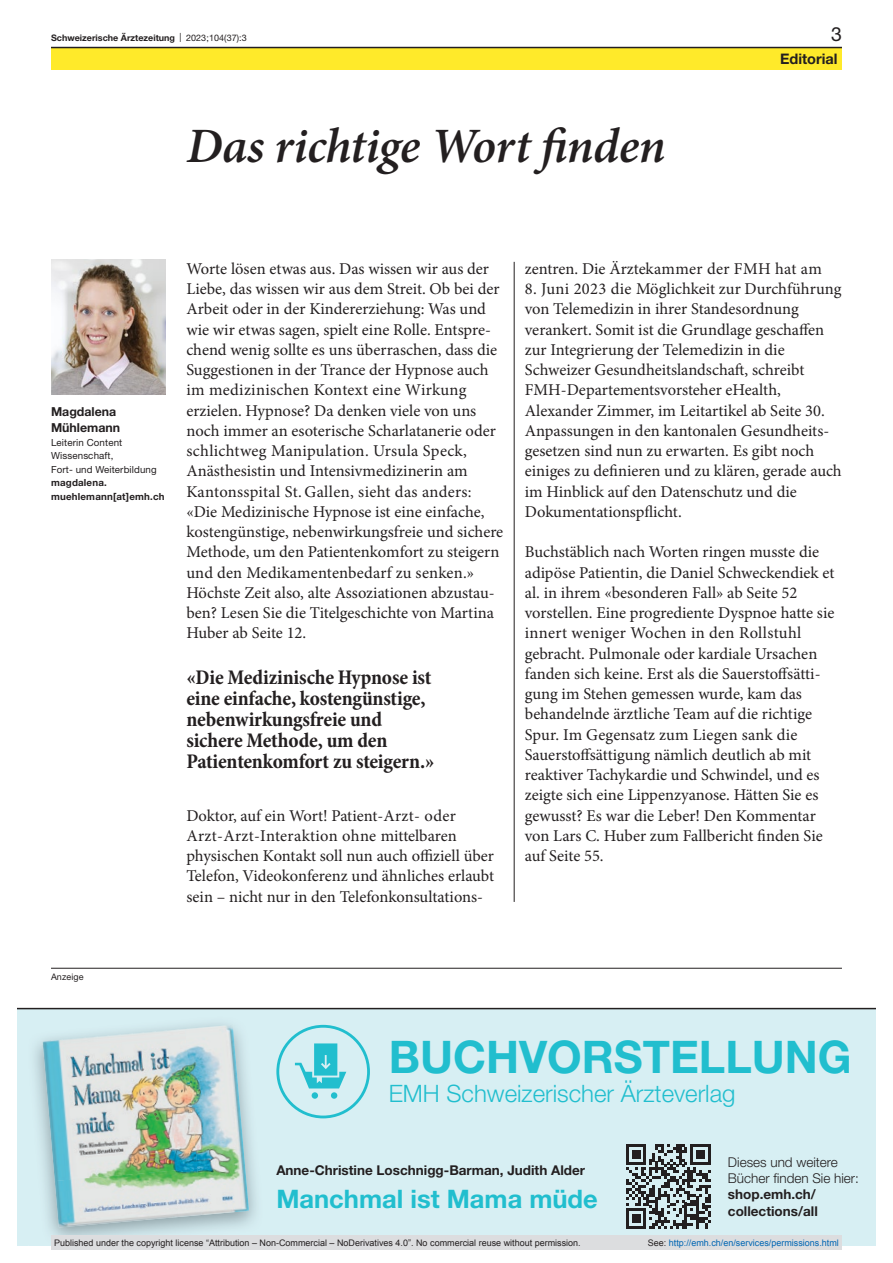
<style>
.page{position:relative;width:893px;height:1263px;background:#fff}
.page>*{position:absolute;margin:0;border:0;box-sizing:border-box;transform-origin:0 0}
.article-title-33-ser{font:italic 600 49.5px "Minion Pro";letter-spacing:-.01em;color:#231f20}
.t1{font:700 45px "Helvetica Neue LT Pro";color:#21bece}
.t2{font:700 25.5px "Helvetica Neue LT Pro";color:#21bece}
.t3{font:300 24px "Helvetica Neue LT Pro";color:#21bece}
.quote{font:700 condensed 21px/21px "Minion Pro";letter-spacing:-.01em;color:#231f20}
.t4{font:19.5px "Helvetica Neue LT Pro";color:#231f20}
.paragraph-left-large{font:16.5px/20.2px "Minion Pro";color:#231f20}
.t5{font:700 14.55px "Helvetica Neue LT Pro";color:#231f20}
.t6{font:300 13.5px/16.2px "Helvetica Neue LT Pro";color:#231f20}
.t7{font:700 13.5px "Helvetica Neue LT Pro";color:#231f20}
.authors{font:700 12.3px "Helvetica Neue LT Pro";color:#231f20}
.affiliations{font:9.75px/13.5px "Helvetica Neue LT Pro";letter-spacing:.01em;color:#231f20}
.authors-e-mail{font:700 9.75px "Helvetica Neue LT Pro";letter-spacing:.02em;color:#231f20}
.t8{font:9px "Arial";color:#231f20}
.t9{font:9px "Arial";color:#0066b3}
.t10{font:700 9px "Helvetica Neue LT Pro";color:#231f20}
.t11{font:9px "Helvetica Neue LT Pro";letter-spacing:.01em;color:#231f20}
.s1{font-weight:400}
.s2{font-weight:700}
.s3{color:#231f20}
</style>
<div class="page">
<hr style="left:514px;top:262px;width:1px;height:640px;background:#231f20">
<hr style="left:51px;top:968px;width:791px;height:1px;background:#231f20">
<img style="left:51px;top:260px;width:114px;height:135px">
<div style="left:17px;top:1009px;width:859px;height:237px;background:#d7eff3"></div>
<hr style="left:17px;top:1008px;width:859px;height:1px;background:#231f20">
<svg style="left:276px;top:1025px;width:94px;height:93px"></svg>
<svg style="left:626px;top:1144px;width:85px;height:85px"></svg>
<img style="left:43px;top:1029px;width:142px;height:152px">
<img style="left:185px;top:1025px;width:64px;height:190px">
<img style="left:55px;top:1168px;width:147px;height:59px">
<div style="left:51px;top:47px;width:791px;height:23px;background:#ffea2a"></div>
<hr style="left:51px;top:47px;width:791px;height:1px;background:#231f20">
<div style="left:51px;top:1235px;width:791px;height:15px;background:#dcdddf"></div>
<p class="t10" style="left:51px;top:32px;width:197px">Schweizerische Ärztezeitung <span class="s1">| 2023;104(37):3</span></p>
<p class="t4" style="left:831px;top:22px;width:12px">3</p>
<p class="article-title-33-ser" style="left:186px;top:111px;width:481px">Das richtige Wort finden</p>
<p class="t5" style="left:780px;top:49px;width:59px">Editorial</p>
<p class="authors" style="left:51px;top:403px;width:67px">Magdalena</p>
<p class="authors" style="left:51px;top:420px;width:71px">Mühlemann</p>
<p class="affiliations" style="left:51px;top:435px;width:73px">Leiterin Content<br>Wissenschaft,</p>
<p class="affiliations" style="left:51px;top:462px;width:107px">Fort- und Weiterbildung</p>
<p class="authors-e-mail" style="left:51px;top:476px;width:57px">magdalena.</p>
<p class="authors-e-mail" style="left:51px;top:490px;width:115px">muehlemann[at]emh.ch</p>
<p class="paragraph-left-large" style="left:186px;top:258px;width:318px">Worte lösen etwas aus. Das wissen wir aus der Liebe, das wissen wir aus dem Streit. Ob bei der Arbeit oder in der Kindererziehung: Was und wie wir etwas sagen, spielt eine Rolle. Entspre&shy;chend wenig sollte es uns überraschen, dass die Suggestionen in der Trance der Hypnose auch im medizinischen Kontext eine Wirkung erzielen. Hypnose? Da denken viele von uns noch immer an esoterische Scharlatanerie oder schlichtweg Manipulation. Ursula Speck, Anästhesistin und Intensivmedizinerin am Kantonsspital St. Gallen, sieht das anders: «Die Medizinische Hypnose ist eine einfache, kostengünstige, nebenwirkungsfreie und sichere Methode, um den Patientenkomfort zu steigern und den Medikamentenbedarf zu senken.» Höchste Zeit also, alte Assoziationen abzustau&shy;ben? Lesen Sie die Titelgeschichte von Martina Huber ab Seite 12.</p>
<p class="quote" style="left:186px;top:668px;width:250px">«Die Medizinische Hypnose ist eine einfache, kostengünstige, nebenwirkungsfreie und sichere Methode, um den<br>Patientenkomfort zu steigern.»</p>
<p class="paragraph-left-large" style="left:186px;top:805px;width:309px">Doktor, auf ein Wort! Patient-Arzt- oder Arzt-Arzt-Interaktion ohne mittelbaren physischen Kontakt soll nun auch offiziell über Telefon, Videokonferenz und ähnliches erlaubt sein – nicht nur in den Telefonkonsultations-</p>
<p class="paragraph-left-large" style="left:525px;top:258px;width:299px">zentren. Die Ärztekammer der FMH hat am</p>
<p class="paragraph-left-large" style="left:525px;top:279px;width:318px">8. Juni 2023 die Möglichkeit zur Durchführung von Telemedizin in ihrer Standesordnung verankert. Somit ist die Grundlage geschaffen zur Integrierung der Telemedizin in die Schweizer Gesundheitslandschaft, schreibt FMH-Departementsvorsteher eHealth, Alexander Zimmer, im Leitartikel ab Seite 30.<br>Anpassungen in den kantonalen Gesundheits&shy;gesetzen sind nun zu erwarten. Es gibt noch einiges zu definieren und zu klären, gerade auch im Hinblick auf den Datenschutz und die Dokumentationspflicht.</p>
<p class="paragraph-left-large" style="left:525px;top:542px;width:311px">Buchstäblich nach Worten ringen musste die adipöse Patientin, die Daniel Schweckendiek et al. in ihrem «besonderen Fall» ab Seite 52 vorstellen. Eine progrediente Dyspnoe hatte sie innert weniger Wochen in den Rollstuhl gebracht. Pulmonale oder kardiale Ursachen fanden sich keine. Erst als die Sauerstoffsätti&shy;gung im Stehen gemessen wurde, kam das behandelnde ärztliche Team auf die richtige Spur. Im Gegensatz zum Liegen sank die Sauerstoffsättigung nämlich deutlich ab mit reaktiver Tachykardie und Schwindel, und es zeigte sich eine Lippenzyanose. Hätten Sie es gewusst? Es war die Leber! Den Kommentar von Lars C. Huber zum Fallbericht finden Sie auf Seite 55.</p>
<p class="t11" style="left:51px;top:971px;width:34px">Anzeige</p>
<p class="t1" style="left:389px;top:1029px;width:464px">BUCHVORSTELLUNG</p>
<p class="t3" style="left:389px;top:1079px;width:348px">EMH Schweizerischer Ärzteverlag</p>
<p class="t7" style="left:276px;top:1162px;width:310px">Anne-Christine Loschnigg-Barman, Judith Alder</p>
<p class="t2" style="left:276px;top:1183px;width:323px">Manchmal ist Mama müde</p>
<p class="t6" style="left:728px;top:1154px;width:133px">Dieses und weitere<br>Bücher finden Sie hier: <span class="s2">shop.emh.ch/ collections/all</span></p>
<p class="t8" style="left:54px;top:1237px;width:528px">Published under the copyright license “Attribution – Non-Commercial – NoDerivatives 4.0”. No commercial reuse without permission.</p>
<p class="t9" style="left:648px;top:1237px;width:193px"><span class="s3">See:</span> http://emh.ch/en/services/permissions.html</p>
</div>
